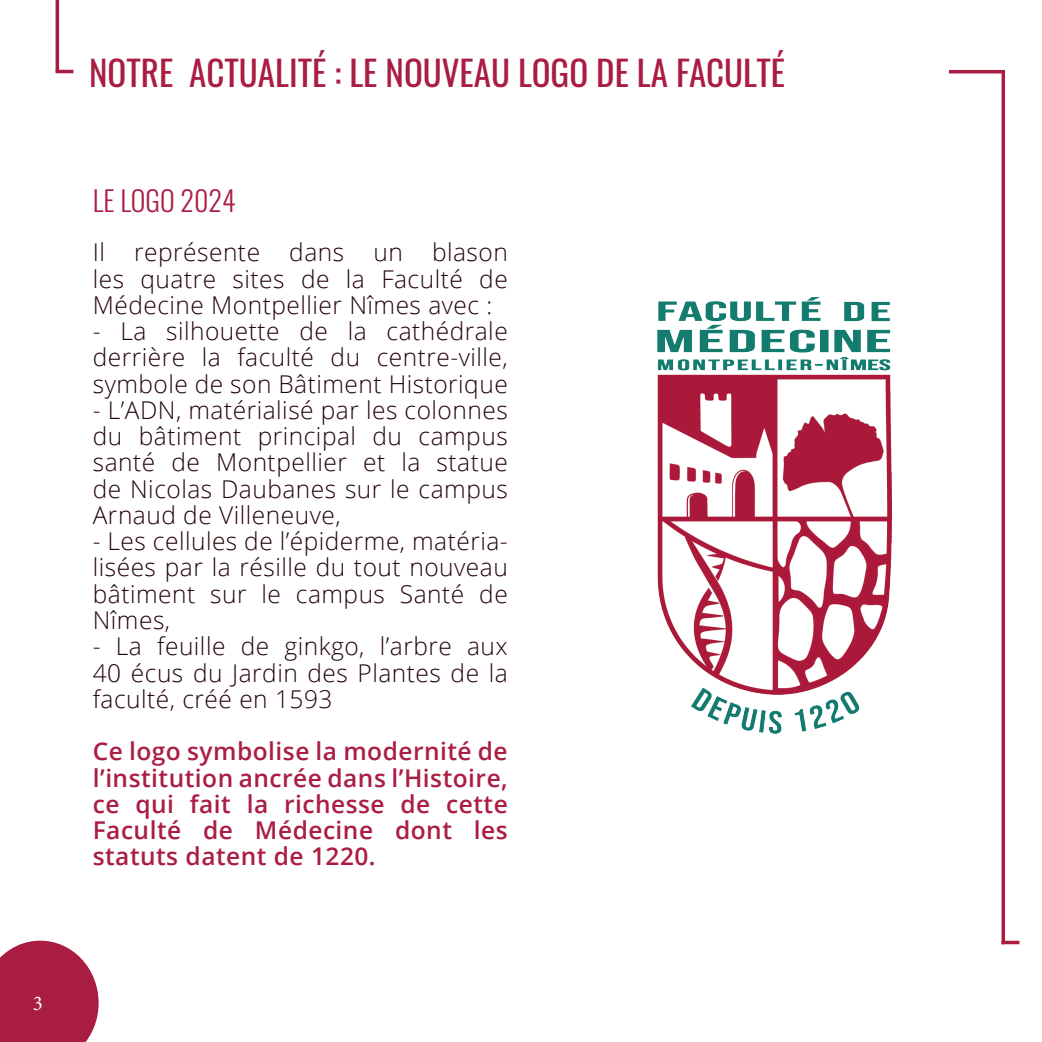
<style>
.page{position:relative;width:1042px;height:1042px;background:#fff}
.page>*{position:absolute;margin:0;border:0;box-sizing:border-box;transform-origin:0 0}
.t1{font:35px "Oswald";color:#a91d42}
.t2{font:300 28px "Oswald";color:#ab1e43}
.t3{font:300 24.5px/26.2px "Open Sans";letter-spacing:.02em;color:#230307;text-align:justify}
.t4{font:600 24.5px/26.2px "Open Sans";letter-spacing:.02em;color:#ab1e43}
.t5{font:21px "Minion Pro";color:#fff}
</style>
<div class="page">
<hr style="left:949px;top:70px;width:56px;height:3px;background:#a91d42">
<hr style="left:56px;top:0;width:3px;height:72px;background:#a91d42">
<hr style="left:56px;top:70px;width:17px;height:3px;background:#a91d42">
<svg style="left:1001px;top:73px;width:4px;height:868px;background:#b43a5a"></svg>
<svg style="left:0;top:940px;width:99px;height:102px;background:#b33959"></svg>
<hr style="left:1001px;top:941px;width:18px;height:3px;background:#a91d42">
<img style="left:657px;top:298px;width:234px;height:435px">
<p class="t1" style="left:89px;top:42px;width:697px">NOTRE ACTUALITÉ : LE NOUVEAU LOGO DE LA FACULTÉ</p>
<p class="t2" style="left:93px;top:176px;width:145px">LE LOGO 2024</p>
<p class="t3" style="left:93px;top:239px;width:416px">Il représente dans un blason les quatre sites de la Faculté de Médecine Montpellier Nîmes avec :</p>
<p class="t3" style="left:93px;top:317px;width:416px">- La silhouette de la cathédrale derrière la faculté du centre-ville, symbole de son Bâtiment Historique</p>
<p class="t3" style="left:93px;top:396px;width:416px">- L’ADN, matérialisé par les colonnes du bâtiment principal du campus santé de Montpellier et la statue de Nicolas Daubanes sur le campus Arnaud de Villeneuve,</p>
<p class="t3" style="left:93px;top:527px;width:416px">- Les cellules de l’épiderme, matéria&shy;lisées par la résille du tout nouveau bâtiment sur le campus Santé de Nîmes,</p>
<p class="t3" style="left:93px;top:632px;width:416px">- La feuille de ginkgo, l’arbre aux 40 écus du Jardin des Plantes de la faculté, créé en 1593</p>
<p class="t4" style="left:93px;top:738px;width:416px">Ce logo symbolise la modernité de l’institution ancrée dans l’Histoire,</p>
<p class="t4" style="left:93px;top:790px;width:416px;text-align:justify">ce qui fait la richesse de cette Faculté de Médecine dont les statuts datent de 1220.</p>
<p class="t5" style="left:33px;top:989px;width:12px">3</p>
</div>
